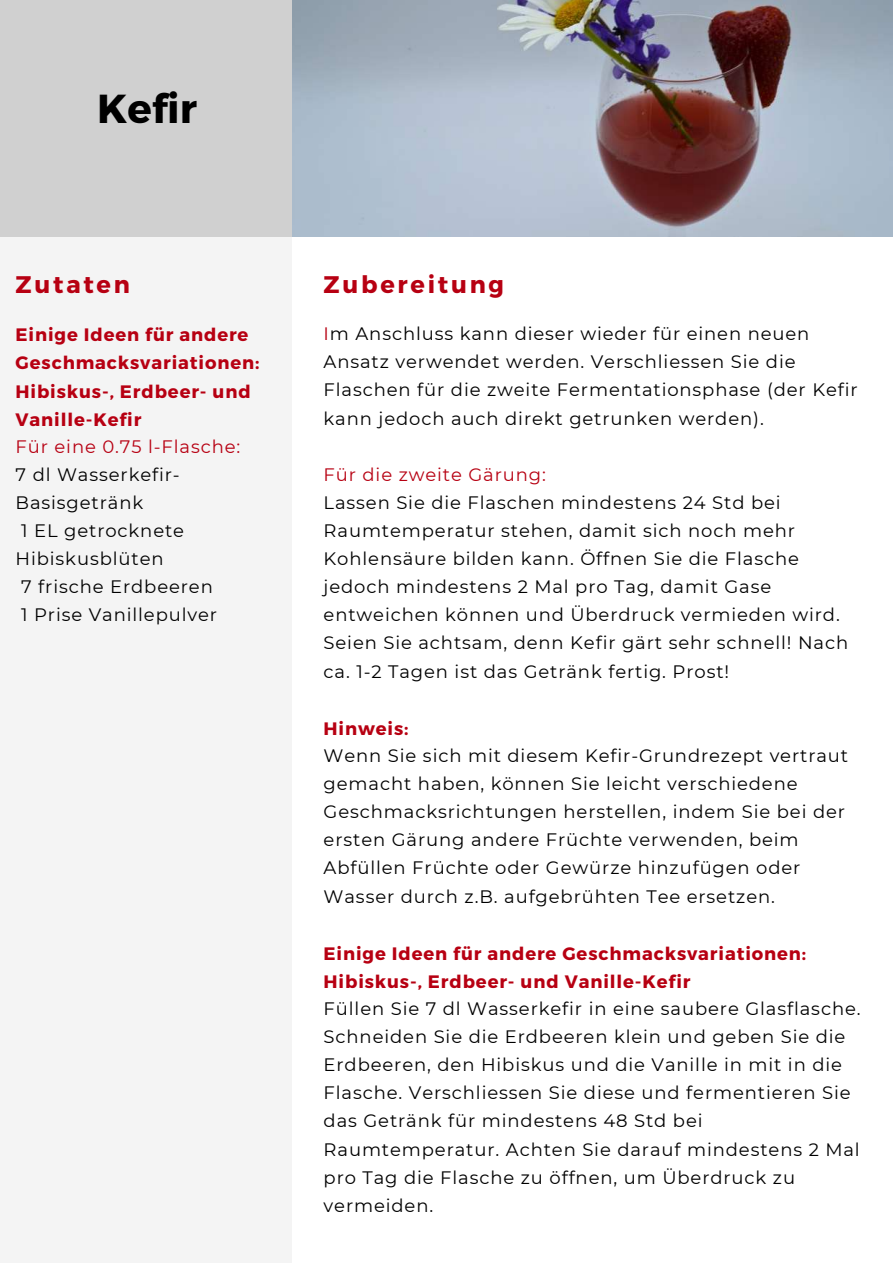
<style>
.page{position:relative;width:893px;height:1264px;background:#fff}
.page>*{position:absolute;margin:0;border:0;box-sizing:border-box;transform-origin:0 0}
.t1{font:700 40.5px "Montserrat";color:#000}
.t2{font:700 24px "Montserrat";letter-spacing:.115em;color:#b70012}
.t3{font:18px/28px "Montserrat";letter-spacing:.05em;color:#000}
.t4{font:700 18px/28px "Montserrat";letter-spacing:.05em;color:#b70012}
.t5{font:18px "Montserrat";letter-spacing:.05em;color:#b70012}
.s1{color:#b70012}
</style>
<div class="page">
<div style="left:0;top:0;width:292px;height:236px;background:#d0d0d0"></div>
<div style="left:0;top:237px;width:292px;height:1025px;background:#f4f4f4"></div>
<img style="left:292px;top:0;width:600px;height:236px">
<h1 class="t1" style="left:97px;top:84px;width:101px">Kefir</h1>
<h2 class="t2" style="left:16px;top:269px;width:116px">Zutaten</h2>
<h2 class="t2" style="left:323px;top:269px;width:182px">Zubereitung</h2>
<p class="t4" style="left:16px;top:321px;width:245px">Einige Ideen für andere<br>Geschmacksvariationen:<br>Hibiskus-, Erdbeer- und<br>Vanille-Kefir</p>
<p class="t5" style="left:16px;top:434px;width:226px">Für eine 0.75 l-Flasche:</p>
<p class="t3" style="left:16px;top:460px;width:166px">7 dl Wasserkefir-</p>
<p class="t3" style="left:16px;top:488px;width:129px">Basisgetränk</p>
<p class="t3" style="left:21px;top:516px;width:164px">1 EL getrocknete</p>
<p class="t3" style="left:16px;top:544px;width:149px">Hibiskusblüten</p>
<p class="t3" style="left:21px;top:572px;width:193px">7 frische Erdbeeren</p>
<p class="t3" style="left:21px;top:600px;width:197px">1 Prise Vanillepulver</p>
<p class="t3" style="left:323px;top:319px;width:535px"><span class="s1">I</span>m Anschluss kann dieser wieder für einen neuen Ansatz verwendet werden. Verschliessen Sie die Flaschen für die zweite Fermentationsphase (der Kefir kann jedoch auch direkt getrunken werden).</p>
<p class="t5" style="left:323px;top:462px;width:224px">Für die zweite Gärung:</p>
<p class="t3" style="left:323px;top:488px;width:526px">Lassen Sie die Flaschen mindestens 24 Std bei Raumtemperatur stehen, damit sich noch mehr Kohlensäure bilden kann. Öffnen Sie die Flasche jedoch mindestens 2 Mal pro Tag, damit Gase entweichen können und Überdruck vermieden wird.<br>Seien Sie achtsam, denn Kefir gärt sehr schnell! Nach ca. 1-2 Tagen ist das Getränk fertig. Prost!</p>
<p class="t4" style="left:323px;top:714px;width:86px">Hinweis:</p>
<p class="t3" style="left:323px;top:741px;width:526px">Wenn Sie sich mit diesem Kefir-Grundrezept vertraut gemacht haben, können Sie leicht verschiedene Geschmacksrichtungen herstellen, indem Sie bei der ersten Gärung andere Früchte verwenden, beim Abfüllen Früchte oder Gewürze hinzufügen oder Wasser durch z.B. aufgebrühten Tee ersetzen.</p>
<p class="t4" style="left:323px;top:939px;width:484px">Einige Ideen für andere Geschmacksvariationen:<br>Hibiskus-, Erdbeer- und Vanille-Kefir</p>
<p class="t3" style="left:323px;top:993px;width:538px">Füllen Sie 7 dl Wasserkefir in eine saubere Glasflasche.<br>Schneiden Sie die Erdbeeren klein und geben Sie die Erdbeeren, den Hibiskus und die Vanille in mit in die Flasche. Verschliessen Sie diese und fermentieren Sie das Getränk für mindestens 48 Std bei Raumtemperatur. Achten Sie darauf mindestens 2 Mal pro Tag die Flasche zu öffnen, um Überdruck zu vermeiden.</p>
</div>
